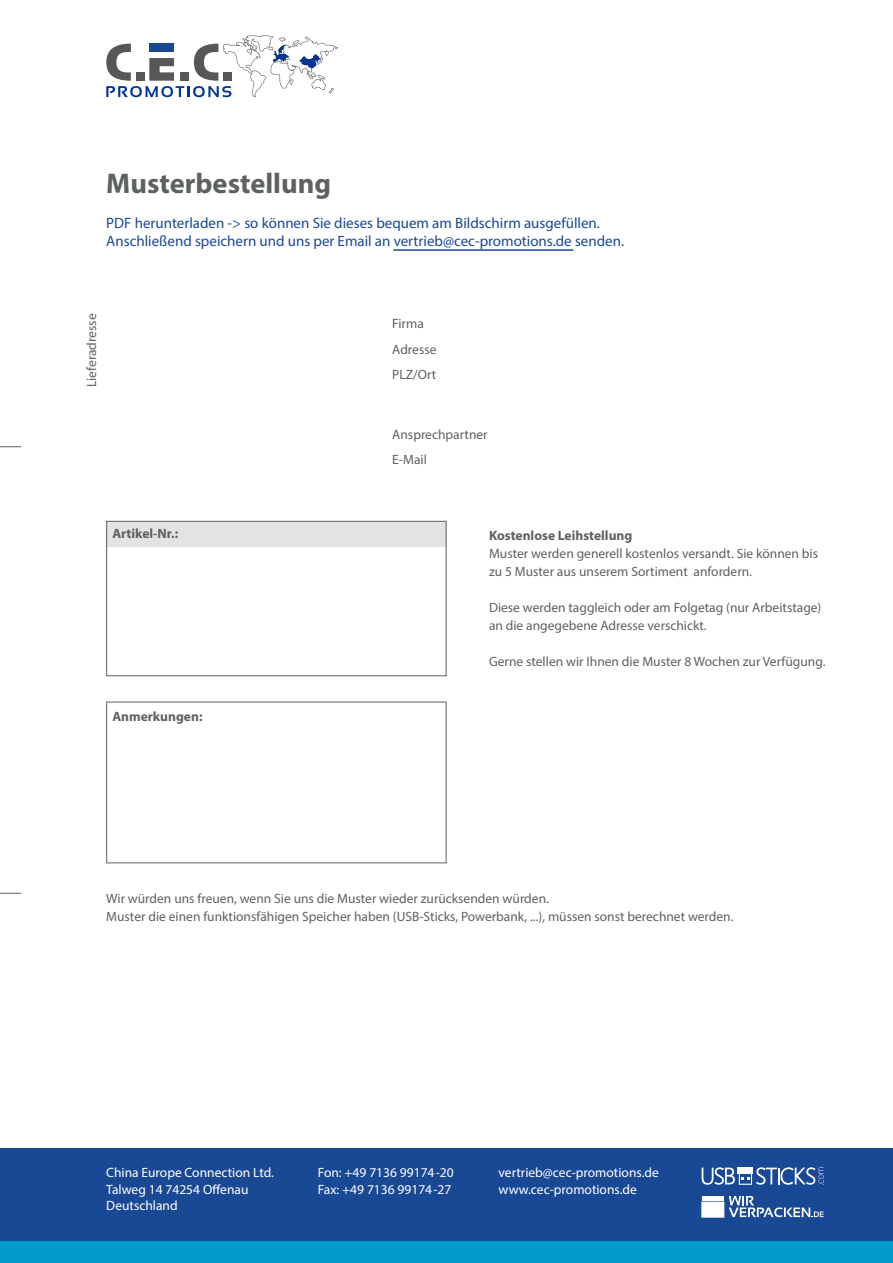
<style>
.page{position:relative;width:893px;height:1263px;background:#fff}
.page>*{position:absolute;margin:0;border:0;box-sizing:border-box;transform-origin:0 0}
.t1{font:700 28.5px "Myriad Pro";color:#5d6162}
.t2{font:15px/18px "Myriad Pro";color:#194895}
.t3{font:13.5px/18px "Myriad Pro";color:#5d6162}
.t4{font:13.5px/16.5px "Myriad Pro";color:#fff}
.t5{font:700 13.5px "Myriad Pro";color:#5d6162}
</style>
<div class="page">
<svg style="left:106px;top:35px;width:232px;height:62px"></svg>
<svg style="left:0;top:446px;width:21px;height:1px"></svg>
<svg style="left:0;top:893px;width:21px;height:1px"></svg>
<div style="left:106px;top:521px;width:340px;height:25px;background:#e4e3e3"></div>
<div style="left:106px;top:521px;width:340px;height:155px;border:1px solid #5d6162"></div>
<div style="left:0;top:1148px;width:893px;height:94px;background:#194895"></div>
<div style="left:0;top:1242px;width:893px;height:21px;background:#009bca"></div>
<svg style="left:702px;top:1167px;width:122px;height:18px"></svg>
<hr style="left:702px;top:1196px;width:22px;height:4px;background:#fff">
<svg style="left:729px;top:1196px;width:95px;height:21px"></svg>
<div style="left:702px;top:1202px;width:22px;height:15px;background:#fff"></div>
<hr style="left:393px;top:249px;width:180px;height:2px;background:#194895">
<h1 class="t1" style="left:106px;top:164px;width:226px">Musterbestellung</h1>
<p class="t2" style="left:106px;top:214px;width:519px">PDF herunterladen -&gt; so können Sie dieses bequem am Bildschirm ausgefüllen.<br>Anschließend speichern und uns per Email an vertrieb@cec-promotions.de senden.</p>
<p class="t3" style="left:82px;top:387px;width:75px;rotate:-90deg">Lieferadresse</p>
<p class="t5" style="left:112px;top:525px;width:67px">Artikel-Nr.:</p>
<p class="t5" style="left:112px;top:707px;width:92px">Anmerkungen:</p>
<p class="t3" style="left:392px;top:310px;width:46px;line-height:25.5px">Firma<br>Adresse<br>PLZ/Ort</p>
<p class="t3" style="left:392px;top:425px;width:97px">Ansprechpartner</p>
<p class="t3" style="left:392px;top:450px;width:36px">E-Mail</p>
<p class="t5" style="left:489px;top:526px;width:145px">Kostenlose Leihstellung</p>
<p class="t3" style="left:489px;top:544px;width:331px">Muster werden generell kostenlos versandt. Sie können bis zu 5 Muster aus unserem Sortiment anfordern.</p>
<p class="t3" style="left:489px;top:598px;width:334px">Diese werden taggleich oder am Folgetag (nur Arbeitstage) an die angegebene Adresse verschickt.</p>
<p class="t3" style="left:489px;top:652px;width:338px">Gerne stellen wir Ihnen die Muster 8 Wochen zur Verfügung.</p>
<p class="t3" style="left:106px;top:889px;width:629px">Wir würden uns freuen, wenn Sie uns die Muster wieder zurücksenden würden.<br>Muster die einen funktionsfähigen Speicher haben (USB-Sticks, Powerbank, ...), müssen sonst berechnet werden.</p>
<p class="t4" style="left:106px;top:1164px;width:169px">China Europe Connection Ltd.<br>Talweg 14 74254 Offenau<br>Deutschland</p>
<p class="t4" style="left:318px;top:1164px;width:137px">Fon: +49 7136 99174-20<br>Fax: +49 7136 99174-27</p>
<p class="t4" style="left:499px;top:1164px;width:162px">vertrieb@cec-promotions.de www.cec-promotions.de</p>
</div>
